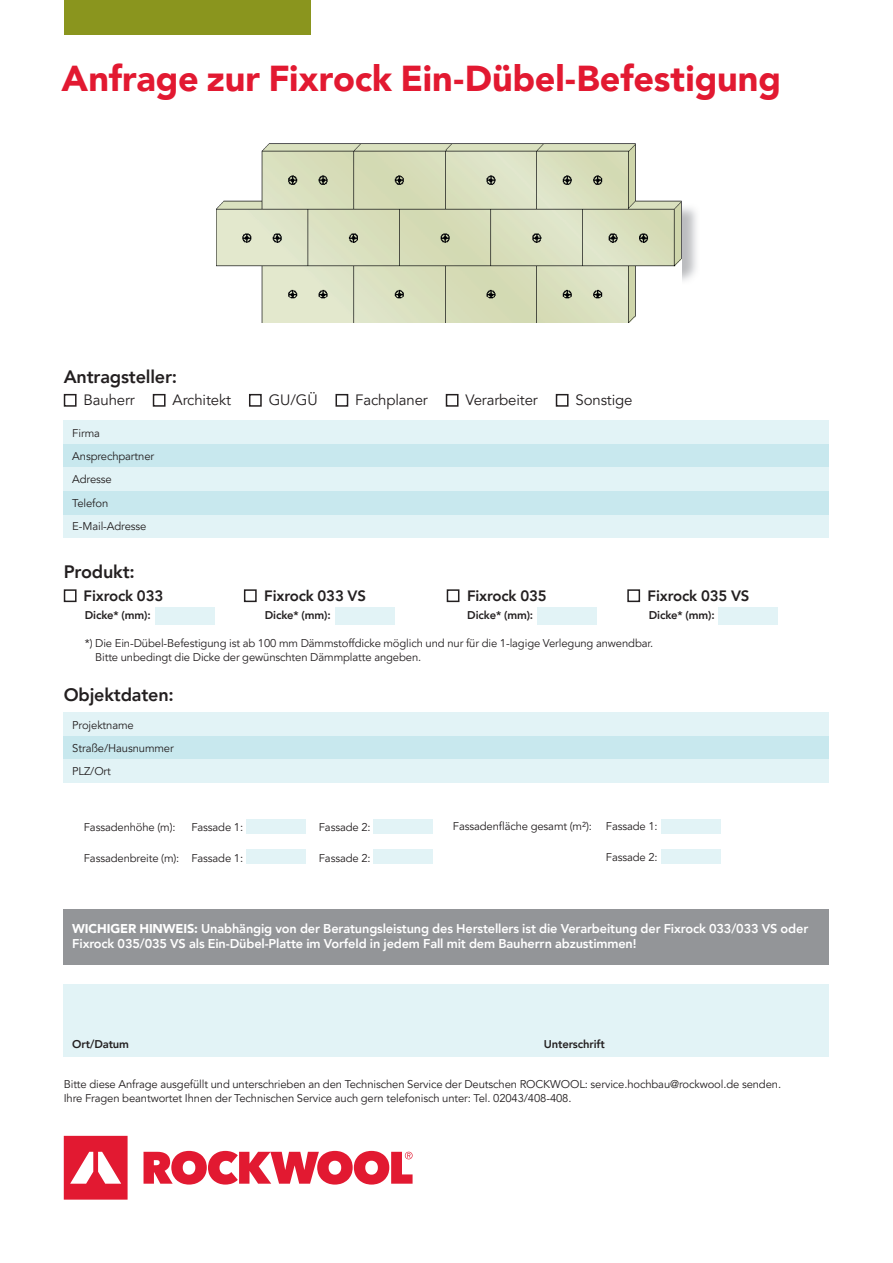
<style>
.page{position:relative;width:893px;height:1263px;background:#fff}
.page>*{position:absolute;margin:0;border:0;box-sizing:border-box;transform-origin:0 0}
.t1{font:900 36px "Avenir LT Pro";letter-spacing:-.005em;color:#e21931}
.t2{font:800 18px "Avenir LT Pro";letter-spacing:-.01em;color:#231f20}
.t3{font:15px "Avenir LT Pro";letter-spacing:-.01em;color:#231f20}
.t4{font:800 15px "Avenir LT Pro";letter-spacing:-.01em;color:#231f20}
.t5{font:800 12.75px/15.8px "Avenir LT Pro";letter-spacing:-.01em;color:#fff}
.t6{font:11.25px/23.4px "Avenir LT Pro";letter-spacing:-.01em;color:#231f20}
.t7{font:800 11.25px "Avenir LT Pro";letter-spacing:-.01em;color:#231f20}
.s1{font-weight:900}
</style>
<div class="page">
<svg style="left:64px;top:1136px;width:349px;height:63px"></svg>
<div style="left:64px;top:0;width:246px;height:34px;background:#8a951e"></div>
<img style="left:216px;top:143px;width:466px;height:180px">
<div style="left:64px;top:984px;width:765px;height:72px;background:#e2f3f6"></div>
<div style="left:64px;top:909px;width:765px;height:55px;background:#939598"></div>
<div style="left:64px;top:421px;width:765px;height:23px;background:#e2f3f6"></div>
<div style="left:64px;top:444px;width:765px;height:23px;background:#c8e8ee"></div>
<div style="left:64px;top:467px;width:765px;height:24px;background:#e2f3f6"></div>
<div style="left:64px;top:514px;width:765px;height:24px;background:#e2f3f6"></div>
<div style="left:64px;top:712px;width:765px;height:24px;background:#e2f3f6"></div>
<div style="left:64px;top:736px;width:765px;height:23px;background:#c8e8ee"></div>
<div style="left:64px;top:759px;width:765px;height:24px;background:#e2f3f6"></div>
<div style="left:64px;top:491px;width:765px;height:23px;background:#c8e8ee"></div>
<div style="left:64px;top:394px;width:13px;height:13px;border:2px solid #231f20"></div>
<div style="left:153px;top:394px;width:13px;height:13px;border:2px solid #231f20"></div>
<div style="left:249px;top:394px;width:13px;height:13px;border:2px solid #231f20"></div>
<div style="left:335px;top:394px;width:13px;height:13px;border:2px solid #231f20"></div>
<div style="left:446px;top:394px;width:12px;height:13px;border:2px solid #231f20"></div>
<div style="left:556px;top:394px;width:12px;height:13px;border:2px solid #231f20"></div>
<div style="left:64px;top:589px;width:13px;height:13px;border:2px solid #231f20"></div>
<div style="left:244px;top:589px;width:13px;height:13px;border:2px solid #231f20"></div>
<div style="left:447px;top:589px;width:12px;height:13px;border:2px solid #231f20"></div>
<div style="left:627px;top:589px;width:13px;height:13px;border:2px solid #231f20"></div>
<div style="left:155px;top:607px;width:59px;height:17px;background:#e2f3f6"></div>
<div style="left:335px;top:607px;width:60px;height:17px;background:#e2f3f6"></div>
<div style="left:537px;top:607px;width:60px;height:17px;background:#e2f3f6"></div>
<div style="left:719px;top:607px;width:59px;height:17px;background:#e2f3f6"></div>
<div style="left:373px;top:849px;width:60px;height:15px;background:#e2f3f6"></div>
<div style="left:661px;top:849px;width:59px;height:15px;background:#e2f3f6"></div>
<div style="left:246px;top:849px;width:60px;height:15px;background:#e2f3f6"></div>
<div style="left:373px;top:819px;width:60px;height:14px;background:#e2f3f6"></div>
<div style="left:661px;top:819px;width:59px;height:14px;background:#e2f3f6"></div>
<div style="left:246px;top:819px;width:60px;height:14px;background:#e2f3f6"></div>
<h1 class="t1" style="left:62px;top:57px;width:721px">Anfrage zur Fixrock Ein-Dübel-Befestigung</h1>
<h2 class="t2" style="left:64px;top:366px;width:115px">Antragsteller:</h2>
<h3 class="t3" style="left:84px;top:391px;width:53px">Bauherr</h3>
<h3 class="t3" style="left:173px;top:391px;width:60px">Architekt</h3>
<h3 class="t3" style="left:269px;top:391px;width:50px">GU/GÜ</h3>
<h3 class="t3" style="left:355px;top:391px;width:74px">Fachplaner</h3>
<h3 class="t3" style="left:466px;top:391px;width:74px">Verarbeiter</h3>
<h3 class="t3" style="left:576px;top:391px;width:59px">Sonstige</h3>
<p class="t6" style="left:72px;top:421px;width:83px">Firma<br>Ansprechpartner<br>Adresse<br>Telefon<br>E- Mail- Adresse</p>
<h2 class="t2" style="left:64px;top:561px;width:73px">Produkt:</h2>
<h3 class="t4" style="left:84px;top:586px;width:81px">Fixrock 033</h3>
<h3 class="t4" style="left:264px;top:586px;width:103px">Fixrock 033 VS</h3>
<h3 class="t4" style="left:467px;top:586px;width:81px">Fixrock 035</h3>
<h3 class="t4" style="left:648px;top:586px;width:103px">Fixrock 035 VS</h3>
<p class="t7" style="left:85px;top:608px;width:67px">Dicke* (mm):</p>
<p class="t7" style="left:265px;top:608px;width:67px">Dicke* (mm):</p>
<p class="t7" style="left:467px;top:608px;width:67px">Dicke* (mm):</p>
<p class="t7" style="left:649px;top:608px;width:67px">Dicke* (mm):</p>
<p class="t6" style="left:95px;top:636px;width:560px;line-height:14.2px;text-indent:-10px">*) Die Ein- Dübel- Befestigung ist ab 100 mm Dämmstoffdicke möglich und nur für die 1- lagige Verlegung anwendbar.<br>Bitte unbedingt die Dicke der gewünschten Dämmplatte angeben.</p>
<h2 class="t2" style="left:64px;top:684px;width:112px">Objektdaten:</h2>
<p class="t6" style="left:72px;top:713px;width:103px">Projektname<br>Straße/Hausnummer<br>PLZ/Ort</p>
<p class="t6" style="left:84px;top:815px;width:93px">Fassadenhöhe (m):</p>
<p class="t6" style="left:191px;top:815px;width:53px">Fassade 1:</p>
<p class="t6" style="left:319px;top:815px;width:53px">Fassade 2:</p>
<p class="t6" style="left:84px;top:847px;width:161px">Fassadenbreite (m): Fassade 1:</p>
<p class="t6" style="left:319px;top:847px;width:53px">Fassade 2:</p>
<p class="t6" style="left:453px;top:814px;width:206px">Fassadenfläche gesamt (m²): Fassade 1:</p>
<p class="t6" style="left:606px;top:845px;width:53px">Fassade 2:</p>
<p class="t5" style="left:72px;top:920px;width:737px"><span class="s1">WICHIGER HINWEIS:</span> Unabhängig von der Beratungsleistung des Herstellers ist die Verarbeitung der Fixrock 033/033 VS oder<br>Fixrock 035/035 VS als Ein- Dübel- Platte im Vorfeld in jedem Fall mit dem Bauherrn abzustimmen!</p>
<p class="t7" style="left:72px;top:1037px;width:58px">Ort/Datum</p>
<p class="t7" style="left:544px;top:1037px;width:63px">Unterschrift</p>
<p class="t6" style="left:64px;top:1077px;width:719px;line-height:14.2px">Bitte diese Anfrage ausgefüllt und unterschrieben an den Technischen Service der Deutschen ROCKWOOL: service.hochbau@rockwool.de senden.<br>Ihre Fragen beantwortet Ihnen der Technischen Service auch gern telefonisch unter: Tel. 02043/408- 408.</p>
</div>
